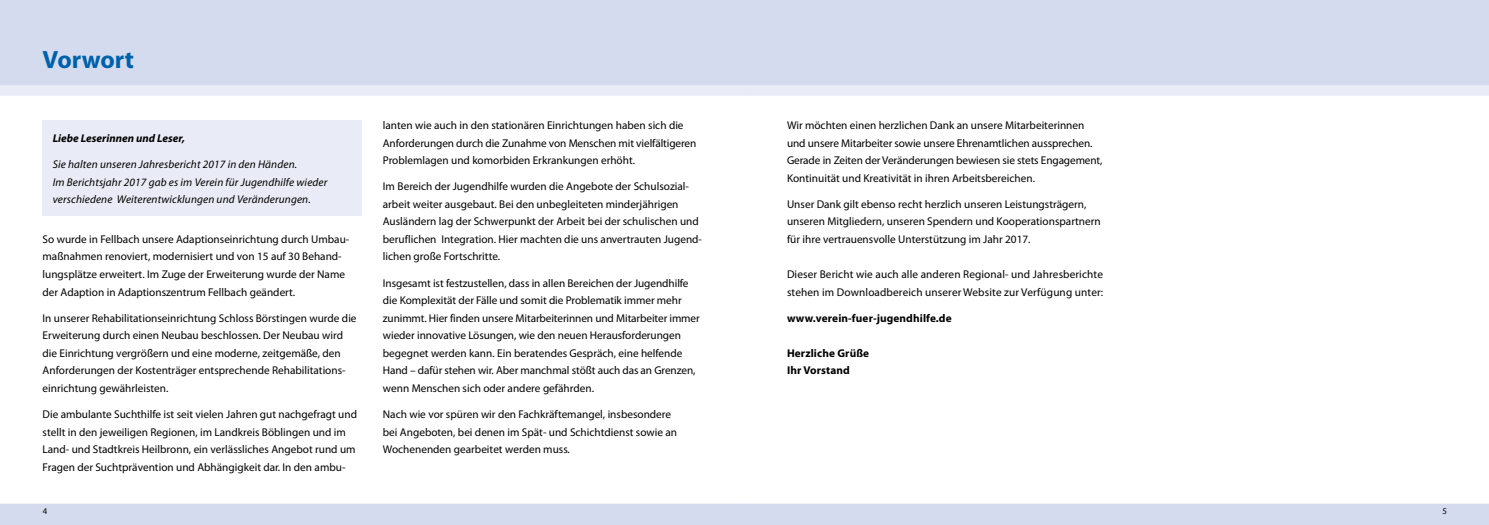
<style>
.page{position:relative;width:1489px;height:525px;background:#fff}
.page>*{position:absolute;margin:0;border:0;box-sizing:border-box;transform-origin:0 0}
.t1{font:700 25px "Myriad Pro";color:#0061ab}
.t2{font:11.25px/17.5px "Myriad Pro";color:#000}
.t3{font:italic 11.25px/17.5px "Myriad Pro";letter-spacing:.01em;color:#000}
.t4{font:700 11.25px/17.5px "Myriad Pro";letter-spacing:.01em;color:#000}
.t5{font:italic 700 11.25px "Myriad Pro";color:#000}
.t6{font:8.75px "Myriad Pro";color:#000}
</style>
<div class="page">
<div style="left:0;top:85px;width:744px;height:11px;background:#e9ecf6"></div>
<div style="left:0;top:0;width:744px;height:85px;background:#d4dbee"></div>
<div style="left:42px;top:120px;width:319px;height:96px;background:#e9ecf6"></div>
<div style="left:744px;top:85px;width:744px;height:11px;background:#e9ecf6"></div>
<div style="left:744px;top:0;width:744px;height:85px;background:#d4dbee"></div>
<div style="left:0;top:503px;width:1488px;height:21px;background:#d4dbee"></div>
<h1 class="t1" style="left:43px;top:43px;width:93px">Vorwort</h1>
<p class="t5" style="left:53px;top:130px;width:134px">Liebe Leserinnen und Leser,</p>
<p class="t3" style="left:53px;top:155px;width:276px">Sie halten unseren Jahresbericht 2017 in den Händen.<br>Im Berichtsjahr 2017 gab es im Verein für Jugendhilfe wieder verschiedene Weiterentwicklungen und Veränderungen.</p>
<p class="t2" style="left:43px;top:230px;width:308px">So wurde in Fellbach unsere Adaptionseinrichtung durch Umbau&shy;maßnahmen renoviert, modernisiert und von 15 auf 30 Behand&shy;lungsplätze erweitert. Im Zuge der Erweiterung wurde der Name der Adaption in Adaptionszentrum Fellbach geändert.</p>
<p class="t2" style="left:43px;top:309px;width:315px">In unserer Rehabilitationseinrichtung Schloss Börstingen wurde die Erweiterung durch einen Neubau beschlossen. Der Neubau wird die Einrichtung vergrößern und eine moderne, zeitgemäße, den Anforderungen der Kostenträger entsprechende Rehabilitations&shy;einrichtung gewährleisten.</p>
<p class="t2" style="left:43px;top:405px;width:316px">Die ambulante Suchthilfe ist seit vielen Jahren gut nachgefragt und stellt in den jeweiligen Regionen, im Landkreis Böblingen und im Land- und Stadtkreis Heilbronn, ein verlässliches Angebot rund um Fragen der Suchtprävention und Abhängigkeit dar. In den ambu-</p>
<p class="t6" style="left:43px;top:505px;width:6px">4</p>
<p class="t2" style="left:383px;top:116px;width:315px">lanten wie auch in den stationären Einrichtungen haben sich die<br>Anforderungen durch die Zunahme von Menschen mit vielfältigeren<br>Problemlagen und komorbiden Erkrankungen erhöht.</p>
<p class="t2" style="left:383px;top:177px;width:321px">Im Bereich der Jugendhilfe wurden die Angebote der Schulsozial&shy;arbeit weiter ausgebaut. Bei den unbegleiteten minderjährigen Ausländern lag der Schwerpunkt der Arbeit bei der schulischen und beruflichen Integration. Hier machten die uns anvertrauten Jugend&shy;lichen große Fortschritte.</p>
<p class="t2" style="left:383px;top:274px;width:318px">Insgesamt ist festzustellen, dass in allen Bereichen der Jugendhilfe die Komplexität der Fälle und somit die Problematik immer mehr zunimmt. Hier finden unsere Mitarbeiterinnen und Mitarbeiter immer wieder innovative Lösungen, wie den neuen Herausforderungen begegnet werden kann. Ein beratendes Gespräch, eine helfende Hand – dafür stehen wir. Aber manchmal stößt auch das an Grenzen, wenn Menschen sich oder andere gefährden.</p>
<p class="t2" style="left:383px;top:405px;width:296px">Nach wie vor spüren wir den Fachkräftemangel, insbesondere bei Angeboten, bei denen im Spät- und Schichtdienst sowie an<br>Wochenenden gearbeitet werden muss.</p>
<p class="t2" style="left:787px;top:116px;width:317px">Wir möchten einen herzlichen Dank an unsere Mitarbeiterinnen und unsere Mitarbeiter sowie unsere Ehrenamtlichen aussprechen.<br>Gerade in Zeiten der Veränderungen bewiesen sie stets Engagement, Kontinuität und Kreativität in ihren Arbeitsbereichen.</p>
<p class="t2" style="left:787px;top:195px;width:315px">Unser Dank gilt ebenso recht herzlich unseren Leistungsträgern, unseren Mitgliedern, unseren Spendern und Kooperationspartnern für ihre vertrauensvolle Unterstützung im Jahr 2017.</p>
<p class="t2" style="left:787px;top:265px;width:318px">Dieser Bericht wie auch alle anderen Regional- und Jahresberichte stehen im Downloadbereich unserer Website zur Verfügung unter:</p>
<p class="t4" style="left:787px;top:309px;width:166px">www.verein-fuer-jugendhilfe.de</p>
<p class="t4" style="left:787px;top:344px;width:84px">Herzliche Grüße<br>Ihr Vorstand</p>
<p class="t6" style="left:1442px;top:505px;width:6px">5</p>
</div>
